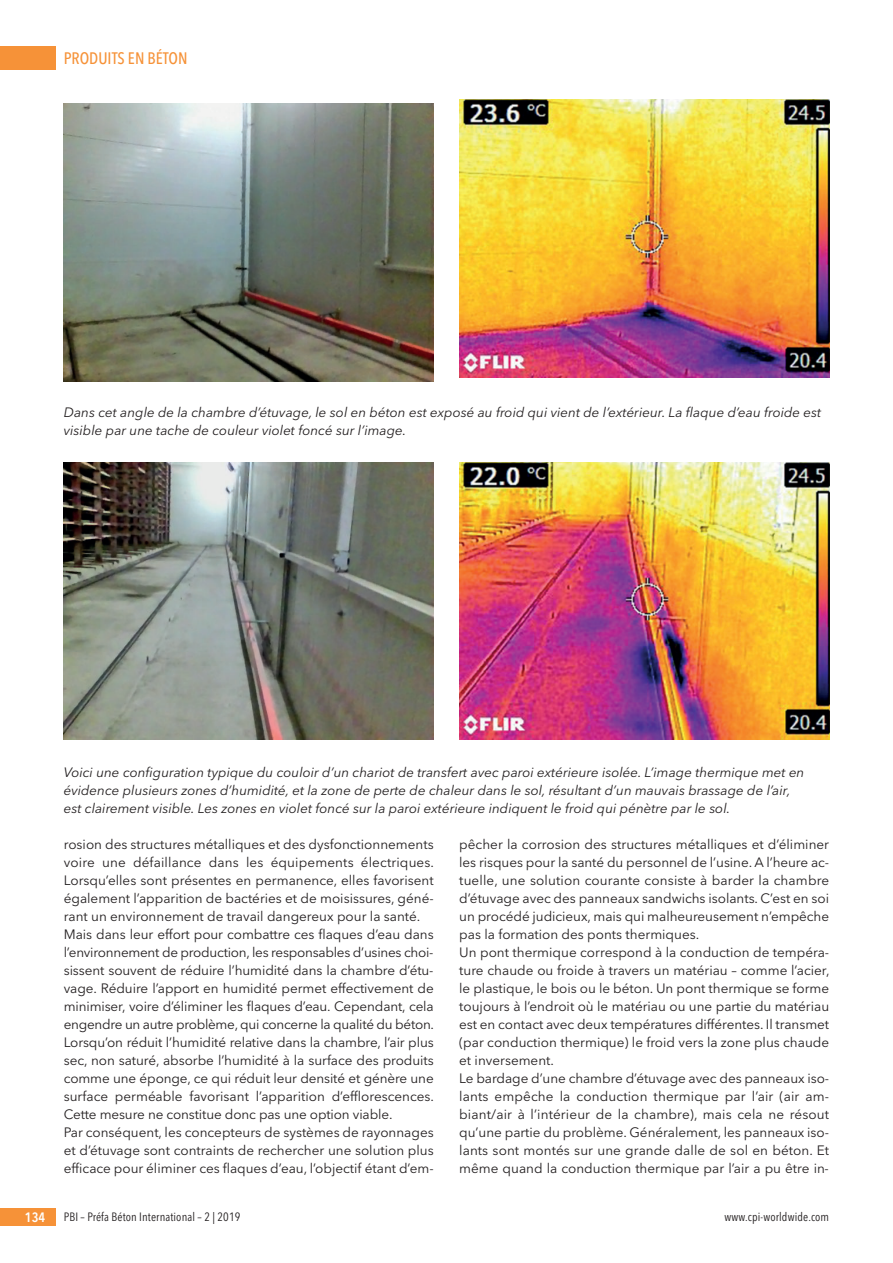
<style>
.page{position:relative;width:893px;height:1263px;background:#fff}
.page>*{position:absolute;margin:0;border:0;box-sizing:border-box;transform-origin:0 0}
.t1{font:500 16.5px "Avenir Next Condensed";color:#f69238}
.t2{font:13.5px/18px "Avenir Next";color:#231f20}
.t3{font:italic 13.5px/18px "Avenir Next";color:#231f20}
.t4{font:600 13.5px "Avenir Next Condensed";color:#fff}
.t5{font:12px "Avenir Next Condensed";letter-spacing:.01em;color:#231f20}
</style>
<div class="page">
<div style="left:0;top:47px;width:55px;height:23px;background:#f69238"></div>
<div style="left:0;top:1208px;width:55px;height:18px;background:#f69238"></div>
<img style="left:64px;top:104px;width:370px;height:277px">
<img style="left:459px;top:100px;width:370px;height:277px">
<img style="left:459px;top:462px;width:370px;height:277px">
<img style="left:64px;top:462px;width:370px;height:277px">
<p class="t1" style="left:64px;top:51px;width:125px">PRODUITS EN BÉTON</p>
<p class="t3" style="left:64px;top:404px;width:759px">Dans cet angle de la chambre d’étuvage, le sol en béton est exposé au froid qui vient de l’extérieur. La flaque d’eau froide est visible par une tache de couleur violet foncé sur l’image.</p>
<p class="t3" style="left:64px;top:764px;width:742px">Voici une configuration typique du couloir d’un chariot de transfert avec paroi extérieure isolée. L’image thermique met en évidence plusieurs zones d’humidité, et la zone de perte de chaleur dans le sol, résultant d’un mauvais brassage de l’air, est clairement visible. Les zones en violet foncé sur la paroi extérieure indiquent le froid qui pénètre par le sol.</p>
<p class="t2" style="left:64px;top:836px;width:372px">rosion des structures métalliques et des dysfonctionnements voire une défaillance dans les équipements électriques.<br>Lorsqu’elles sont présentes en permanence, elles favorisent également l’apparition de bactéries et de moisissures, géné&shy;rant un environnement de travail dangereux pour la santé.<br>Mais dans leur effort pour combattre ces flaques d’eau dans l’environnement de production, les responsables d’usines choi&shy;sissent souvent de réduire l’humidité dans la chambre d’étu&shy;vage. Réduire l’apport en humidité permet effectivement de minimiser, voire d’éliminer les flaques d’eau. Cependant, cela engendre un autre problème, qui concerne la qualité du béton.<br>Lorsqu’on réduit l’humidité relative dans la chambre, l’air plus sec, non saturé, absorbe l’humidité à la surface des produits comme une éponge, ce qui réduit leur densité et génère une surface perméable favorisant l’apparition d’efflorescences.<br>Cette mesure ne constitue donc pas une option viable.<br>Par conséquent, les concepteurs de systèmes de rayonnages et d’étuvage sont contraints de rechercher une solution plus efficace pour éliminer ces flaques d’eau, l’objectif étant d’em-</p>
<p class="t2" style="left:459px;top:836px;width:372px">pêcher la corrosion des structures métalliques et d’éliminer les risques pour la santé du personnel de l’usine. A l’heure ac&shy;tuelle, une solution courante consiste à barder la chambre d’étuvage avec des panneaux sandwichs isolants. C’est en soi un procédé judicieux, mais qui malheureusement n’empêche pas la formation des ponts thermiques.<br>Un pont thermique correspond à la conduction de tempéra&shy;ture chaude ou froide à travers un matériau – comme l’acier, le plastique, le bois ou le béton. Un pont thermique se forme toujours à l’endroit où le matériau ou une partie du matériau est en contact avec deux températures différentes. Il transmet (par conduction thermique) le froid vers la zone plus chaude et inversement.<br>Le bardage d’une chambre d’étuvage avec des panneaux iso&shy;lants empêche la conduction thermique par l’air (air am&shy;biant/air à l’intérieur de la chambre), mais cela ne résout qu’une partie du problème. Généralement, les panneaux iso&shy;lants sont montés sur une grande dalle de sol en béton. Et même quand la conduction thermique par l’air a pu être in-</p>
<p class="t4" style="left:25px;top:1211px;width:22px">134</p>
<p class="t5" style="left:64px;top:1211px;width:178px">PBI – Préfa Béton International – 2 | 2019</p>
<p class="t5" style="left:725px;top:1211px;width:106px">www.cpi-worldwide.com</p>
</div>
